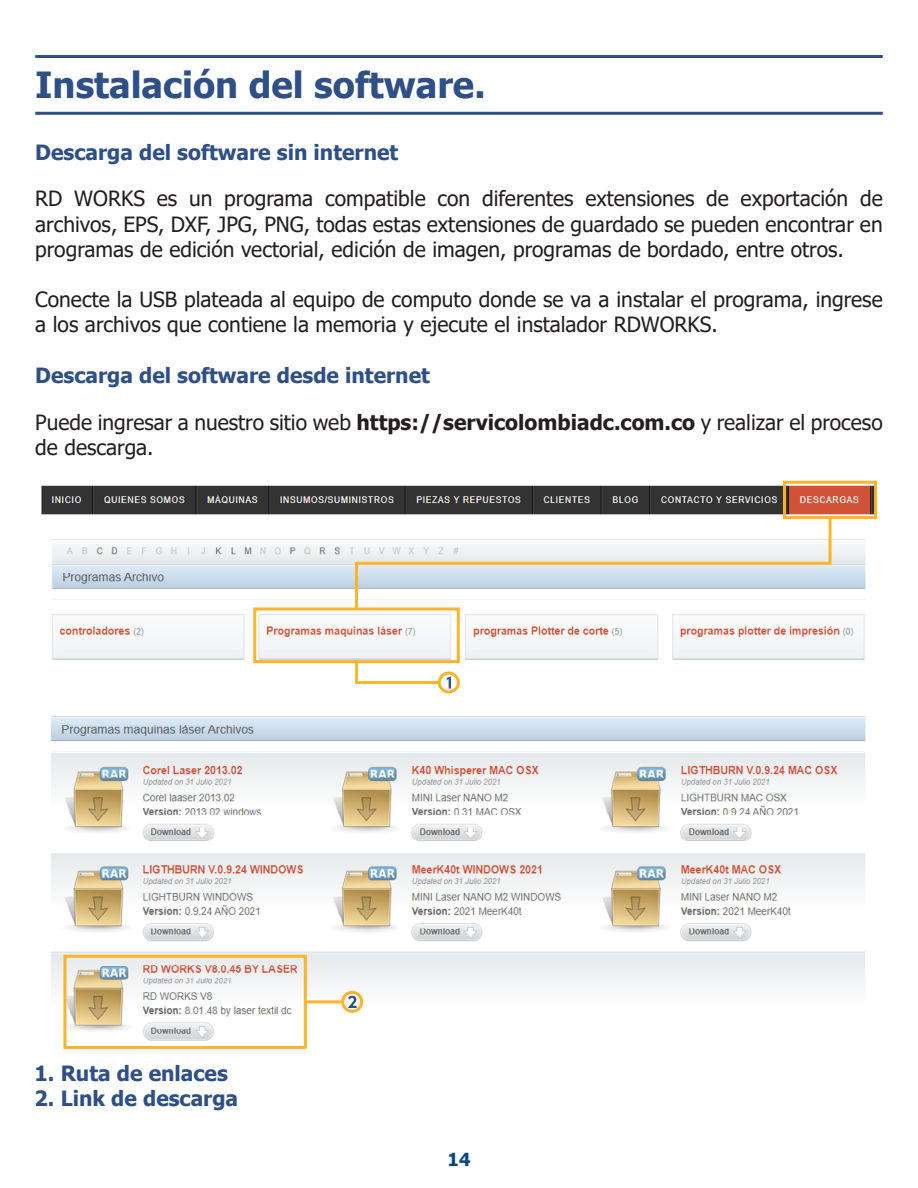
<style>
.page{position:relative;width:918px;height:1188px;background:#fff}
.page>*{position:absolute;margin:0;border:0;box-sizing:border-box;transform-origin:0 0}
.t1{font:700 36px "Tahoma";color:#2f4f87}
.t2{font:21px/25.2px "Tahoma";color:#231f20}
.t3{font:700 21px "Tahoma";color:#2f4f87}
.t4{font:700 18px "Tahoma";color:#054881}
.s1{font-weight:700}
</style>
<div class="page">
<hr style="left:35px;top:112px;width:848px;height:3px;background:#2f4f87">
<hr style="left:35px;top:55px;width:848px;height:3px;background:#2f4f87">
<img style="left:41px;top:482px;width:837px;height:178px">
<img style="left:50px;top:716px;width:816px;height:325px">
<div style="left:438px;top:672px;width:22px;height:21px;border:3px solid #fcb42a;border-radius:50%"></div>
<div style="left:253px;top:607px;width:207px;height:56px;border:3px solid #fcb42a"></div>
<div style="left:783px;top:481px;width:94px;height:38px;border:3px solid #fcb42a"></div>
<div style="left:63px;top:955px;width:244px;height:94px;border:3px solid #fcb42a"></div>
<svg style="left:354px;top:659px;width:97px;height:30px"></svg>
<div style="left:341px;top:991px;width:22px;height:22px;border:3px solid #fcb42a;border-radius:50%"></div>
<svg style="left:348px;top:996px;width:9px;height:12px"></svg>
<svg style="left:354px;top:515px;width:479px;height:97px"></svg>
<hr style="left:305px;top:1000px;width:38px;height:3px;background:#fcb42a">
<h1 class="t1" style="left:35px;top:60px;width:452px">Instalación del software.</h1>
<p class="t3" style="left:35px;top:137px;width:365px">Descarga del software sin internet</p>
<p class="t2" style="left:35px;top:187px;width:849px;text-align:justify">RD WORKS es un programa compatible con diferentes extensiones de exportación de archivos, EPS, DXF, JPG, PNG, todas estas extensiones de guardado se pueden encontrar en programas de edición vectorial, edición de imagen, programas de bordado, entre otros.</p>
<p class="t2" style="left:35px;top:288px;width:849px">Conecte la USB plateada al equipo de computo donde se va a instalar el programa, ingrese a los archivos que contiene la memoria y ejecute el instalador RDWORKS.</p>
<p class="t3" style="left:35px;top:361px;width:396px">Descarga del software desde internet</p>
<p class="t2" style="left:35px;top:411px;width:849px">Puede ingresar a nuestro sitio web <span class="s1">https://servicolombiadc.com.co</span> y realizar el proceso de descarga.</p>
<p class="t3" style="left:35px;top:1058px;width:195px">1. Ruta de enlaces</p>
<p class="t3" style="left:35px;top:1083px;width:205px">2. Link de descarga</p>
<p class="t4" style="left:448px;top:1147px;width:24px">14</p>
</div>
